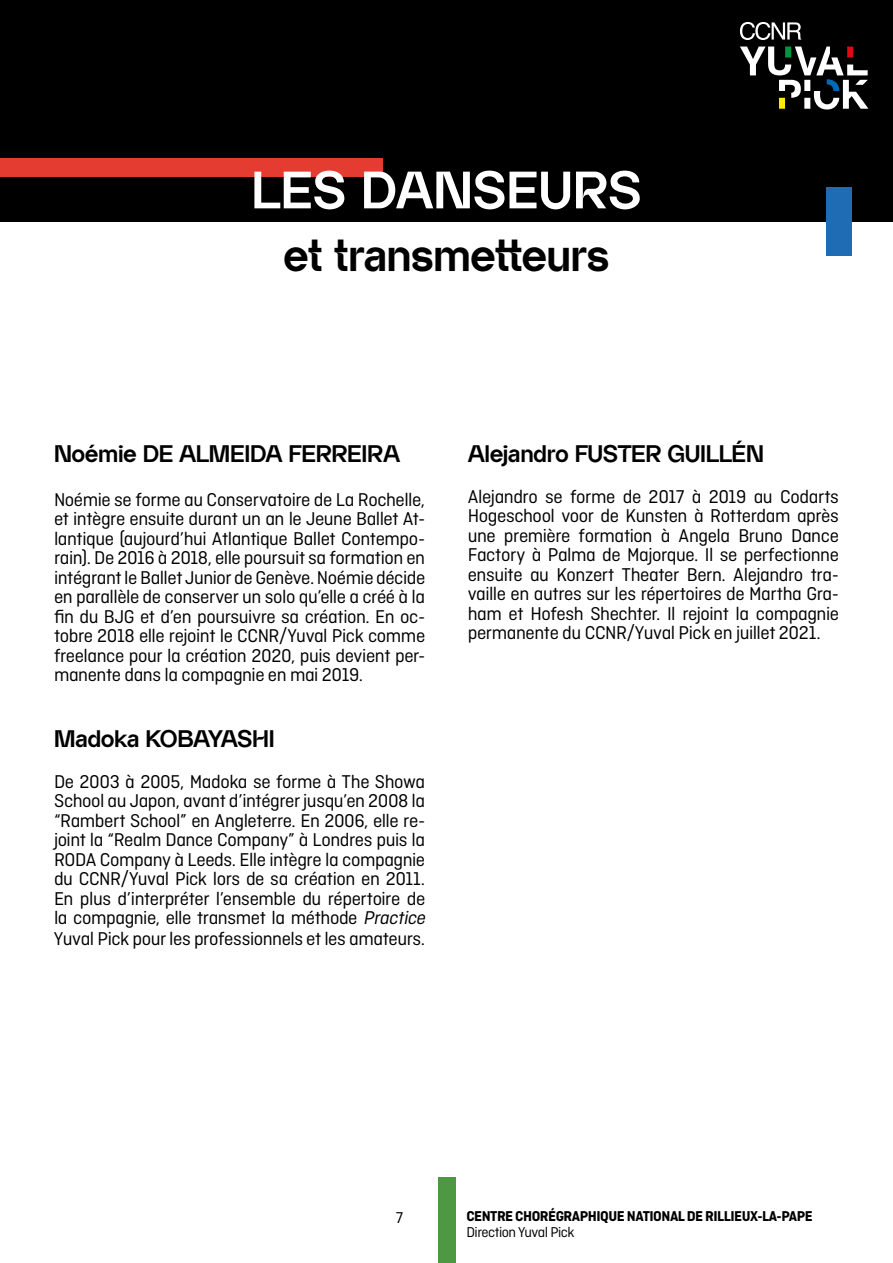
<style>
.page{position:relative;width:893px;height:1263px;background:#fff}
.page>*{position:absolute;margin:0;border:0;box-sizing:border-box;transform-origin:0 0}
.t1{font:700 52.5px "Almarena Display";color:#fff}
.t2{font:700 45px "Almarena Display";letter-spacing:-.02em;color:#000}
.t3{font:700 24px "Almarena Display";letter-spacing:-.02em;color:#000}
.t4{font:19.5px/19.5px "Ciutadella";letter-spacing:-.025em;color:#000;text-align:justify}
.t5{font:16.5px "Ciutadella";color:#000}
.t6{font:700 15px "Ciutadella";letter-spacing:-.03em;color:#000}
.t7{font:15px "Ciutadella";letter-spacing:-.03em;color:#000}
.s1{font-style:italic}
</style>
<div class="page">
<div style="left:0;top:0;width:893px;height:221px;background:#000"></div>
<svg style="left:740px;top:22px;width:61px;height:18px"></svg>
<svg style="left:740px;top:47px;width:128px;height:63px"></svg>
<div style="left:0;top:158px;width:383px;height:18px;background:#e43c31"></div>
<div style="left:826px;top:187px;width:26px;height:68px;background:#1f6cb4"></div>
<div style="left:438px;top:1178px;width:17px;height:85px;background:#4e9844"></div>
<h1 class="t1" style="left:251px;top:160px;width:392px">LES DANSEURS</h1>
<h2 class="t2" style="left:283px;top:230px;width:328px">et transmetteurs</h2>
<p class="t3" style="left:54px;top:440px;width:348px">Noémie DE ALMEIDA FERREIRA</p>
<p class="t4" style="left:54px;top:490px;width:373px">Noémie se forme au Conservatoire de La Rochelle, et intègre ensuite durant un an le Jeune Ballet At&shy;lantique (aujourd’hui Atlantique Ballet Contempo&shy;rain). De 2016 à 2018, elle poursuit sa formation en intégrant le Ballet Junior de Genève. Noémie décide en parallèle de conserver un solo qu’elle a créé à la fin du BJG et d’en poursuivre sa création. En oc&shy;tobre 2018 elle rejoint le CCNR/Yuval Pick comme freelance pour la création 2020, puis devient per&shy;manente dans la compagnie en mai 2019.</p>
<p class="t3" style="left:54px;top:725px;width:222px">Madoka KOBAYASHI</p>
<p class="t4" style="left:54px;top:772px;width:376px;text-align:left">De 2003 à 2005, Madoka se forme à The Showa School au Japon, avant d’intégrer jusqu’en 2008 la “Rambert School” en Angleterre. En 2006, elle re&shy;joint la “Realm Dance Company” à Londres puis la RODA Company à Leeds. Elle intègre la compagnie du CCNR/Yuval Pick lors de sa création en 2011.<br>En plus d’interpréter l’ensemble du répertoire de la compagnie, elle transmet la méthode <span class="s1">Practice </span>Yuval Pick pour les professionnels et les amateurs.</p>
<p class="t3" style="left:468px;top:440px;width:298px">Alejandro FUSTER GUILLÉN</p>
<p class="t4" style="left:468px;top:487px;width:373px">Alejandro se forme de 2017 à 2019 au Codarts Hogeschool voor de Kunsten à Rotterdam après une première formation à Angela Bruno Dance Factory à Palma de Majorque. Il se perfectionne ensuite au Konzert Theater Bern. Alejandro tra&shy;vaille en autres sur les répertoires de Martha Gra&shy;ham et Hofesh Shechter. Il rejoint la compagnie permanente du CCNR/Yuval Pick en juillet 2021.</p>
<p class="t5" style="left:396px;top:1208px;width:9px">7</p>
<p class="t6" style="left:466px;top:1207px;width:348px">CENTRE CHORÉGRAPHIQUE NATIONAL DE RILLIEUX-LA-PAPE</p>
<p class="t7" style="left:466px;top:1224px;width:110px">Direction Yuval Pick</p>
</div>
